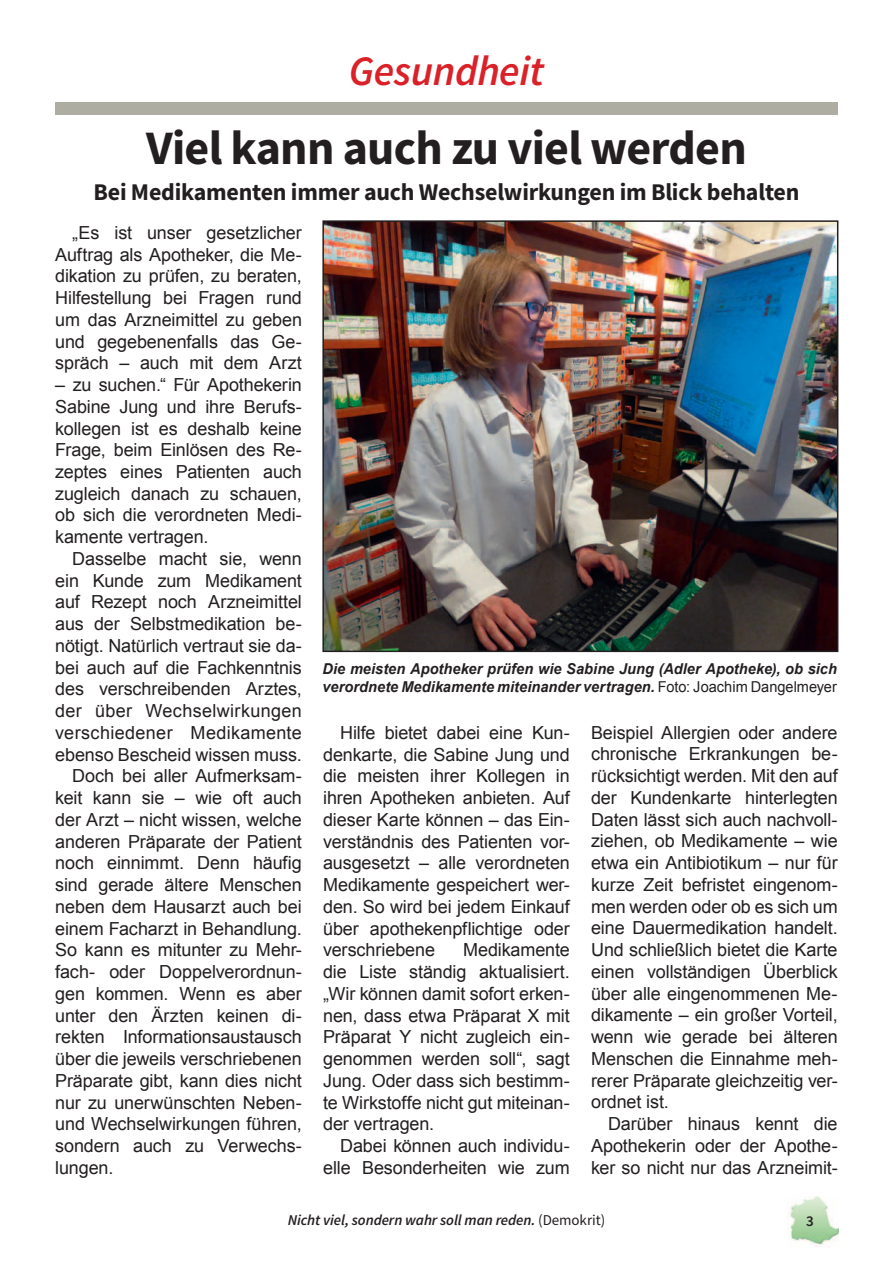
<style>
.page{position:relative;width:893px;height:1263px;background:#fff}
.page>*{position:absolute;margin:0;border:0;box-sizing:border-box;transform-origin:0 0}
.t1{font:700 48px "Source Sans Pro";letter-spacing:-.015em;color:#231f20}
.t2{font:italic 600 42px "Source Sans Pro";letter-spacing:-.01em;color:#da2128}
.t3{font:700 24px "Source Sans Pro";letter-spacing:-.01em;color:#231f20}
.t4{font:18px/21.8px "Arial";letter-spacing:-.005em;color:#231f20;text-align:justify}
.t5{font:18px "Arial";letter-spacing:.02em;color:#231f20}
.t6{font:italic 700 15px/18px "Arial";letter-spacing:.005em;color:#231f20}
.t7{font:italic 600 15px "Source Sans Pro";letter-spacing:-.005em;color:#231f20}
.t8{font:600 15px "Source Sans Pro";color:#231f20}
.s1{font-weight:400;font-style:normal}
</style>
<div class="page">
<img style="left:789px;top:1196px;width:50px;height:50px">
<div style="left:55px;top:102px;width:783px;height:13px;background:#adada1"></div>
<img style="left:325px;top:223px;width:510px;height:426px">
<div style="left:322px;top:220px;width:516px;height:432px;border:2px solid #231f20"></div>
<h2 class="t2" style="left:349px;top:55px;width:197px">Gesundheit</h2>
<h1 class="t1" style="left:146px;top:129px;width:602px">Viel kann auch zu viel werden</h1>
<h3 class="t3" style="left:94px;top:183px;width:707px">Bei Medikamenten immer auch Wechselwirkungen im Blick behalten</h3>
<p class="t4" style="left:55px;top:222px;width:248px;text-indent:17px">„Es ist unser gesetzlicher Auftrag als Apotheker, die Me&shy;dikation zu prüfen, zu beraten, Hilfestellung bei Fragen rund um das Arzneimittel zu geben und gegebenenfalls das Ge&shy;spräch – auch mit dem Arzt</p>
<p class="t4" style="left:55px;top:374px;width:248px">– zu suchen.“ Für Apothekerin Sabine Jung und ihre Berufs&shy;kollegen ist es deshalb keine Frage, beim Einlösen des Re&shy;zeptes eines Patienten auch zugleich danach zu schauen, ob sich die verordneten Medi&shy;kamente vertragen.</p>
<p class="t4" style="left:72px;top:548px;width:231px">Dasselbe macht sie, wenn</p>
<p class="t4" style="left:55px;top:570px;width:248px">ein Kunde zum Medikament</p>
<p class="t4" style="left:55px;top:591px;width:248px">auf Rezept noch Arzneimittel</p>
<p class="t4" style="left:55px;top:613px;width:248px">aus der Selbstmedikation be-</p>
<p class="t4" style="left:55px;top:635px;width:248px">nötigt. Natürlich vertraut sie da-</p>
<p class="t4" style="left:55px;top:657px;width:248px">bei auch auf die Fachkenntnis</p>
<p class="t4" style="left:55px;top:678px;width:248px">des verschreibenden Arztes,</p>
<p class="t5" style="left:55px;top:701px;width:248px">der über Wechselwirkungen</p>
<p class="t5" style="left:55px;top:723px;width:248px">verschiedener Medikamente</p>
<p class="t4" style="left:55px;top:743px;width:248px">ebenso Bescheid wissen muss.</p>
<p class="t4" style="left:72px;top:765px;width:231px">Doch bei aller Aufmerksam-</p>
<p class="t4" style="left:55px;top:787px;width:248px">keit kann sie – wie oft auch</p>
<p class="t4" style="left:55px;top:809px;width:248px">der Arzt – nicht wissen, welche</p>
<p class="t4" style="left:55px;top:830px;width:248px">anderen Präparate der Patient</p>
<p class="t4" style="left:55px;top:852px;width:248px">noch einnimmt. Denn häufig</p>
<p class="t4" style="left:55px;top:874px;width:248px">sind gerade ältere Menschen</p>
<p class="t4" style="left:55px;top:896px;width:248px">neben dem Hausarzt auch bei</p>
<p class="t4" style="left:55px;top:917px;width:248px">einem Facharzt in Behandlung.</p>
<p class="t4" style="left:55px;top:939px;width:248px">So kann es mitunter zu Mehr-</p>
<p class="t4" style="left:55px;top:961px;width:248px">fach- oder Doppelverordnun-</p>
<p class="t4" style="left:55px;top:983px;width:248px">gen kommen. Wenn es aber</p>
<p class="t4" style="left:55px;top:1004px;width:248px">unter den Ärzten keinen di-</p>
<p class="t4" style="left:55px;top:1026px;width:248px">rekten Informationsaustausch</p>
<p class="t4" style="left:55px;top:1048px;width:248px">über die jeweils verschriebenen</p>
<p class="t4" style="left:55px;top:1070px;width:248px">Präparate gibt, kann dies nicht</p>
<p class="t4" style="left:55px;top:1091px;width:248px">nur zu unerwünschten Neben-</p>
<p class="t4" style="left:55px;top:1113px;width:248px">und Wechselwirkungen führen,</p>
<p class="t4" style="left:55px;top:1135px;width:248px">sondern auch zu Verwechs-</p>
<p class="t4" style="left:55px;top:1157px;width:60px">lungen.</p>
<p class="t6" style="left:322px;top:659px;width:516px">Die meisten Apotheker prüfen wie Sabine Jung (Adler Apotheke), ob sich verordnete Medikamente miteinander vertragen. <span class="s1">Foto: Joachim Dangelmeyer</span></p>
<p class="t4" style="left:323px;top:722px;width:248px;text-indent:17px">Hilfe bietet dabei eine Kun&shy;denkarte, die Sabine Jung und die meisten ihrer Kollegen in ihren Apotheken anbieten. Auf dieser Karte können – das Ein&shy;verständnis des Patienten vor&shy;ausgesetzt – alle verordneten Medikamente gespeichert wer&shy;den. So wird bei jedem Einkauf über apothekenpflichtige oder verschriebene</p>
<p class="t4" style="left:323px;top:939px;width:248px;text-indent:140px">Medikamente die Liste ständig aktualisiert. „Wir können damit sofort erken&shy;nen, dass etwa Präparat X mit Präparat Y nicht zugleich ein&shy;genommen werden soll“, sagt Jung. Oder dass sich bestimm&shy;te Wirkstoffe nicht gut miteinan&shy;der vertragen.</p>
<p class="t4" style="left:323px;top:1135px;width:248px;text-align:right">Dabei können auch individu&shy;elle Besonderheiten wie zum</p>
<p class="t4" style="left:591px;top:721px;width:248px">Beispiel Allergien oder andere chronische Erkrankungen be&shy;rücksichtigt werden. Mit den auf der Kundenkarte hinterlegten Daten lässt sich auch nachvoll&shy;ziehen, ob Medikamente – wie etwa ein Antibiotikum – nur für kurze Zeit befristet eingenom&shy;men werden oder ob es sich um eine Dauermedikation handelt.<br>Und schließlich bietet die Karte einen vollständigen Überblick über alle eingenommenen Me&shy;dikamente – ein großer Vorteil, wenn wie gerade bei älteren Menschen die Einnahme meh&shy;rerer Präparate gleichzeitig ver&shy;ordnet ist.</p>
<p class="t4" style="left:591px;top:1113px;width:248px;text-indent:17px">Darüber hinaus kennt die Apothekerin oder der Apothe&shy;ker so nicht nur das Arzneimit-</p>
<p class="t7" style="left:288px;top:1214px;width:319px">Nicht viel, sondern wahr soll man reden. <span class="s1">(Demokrit)</span></p>
<p class="t8" style="left:806px;top:1212px;width:9px">3</p>
</div>
